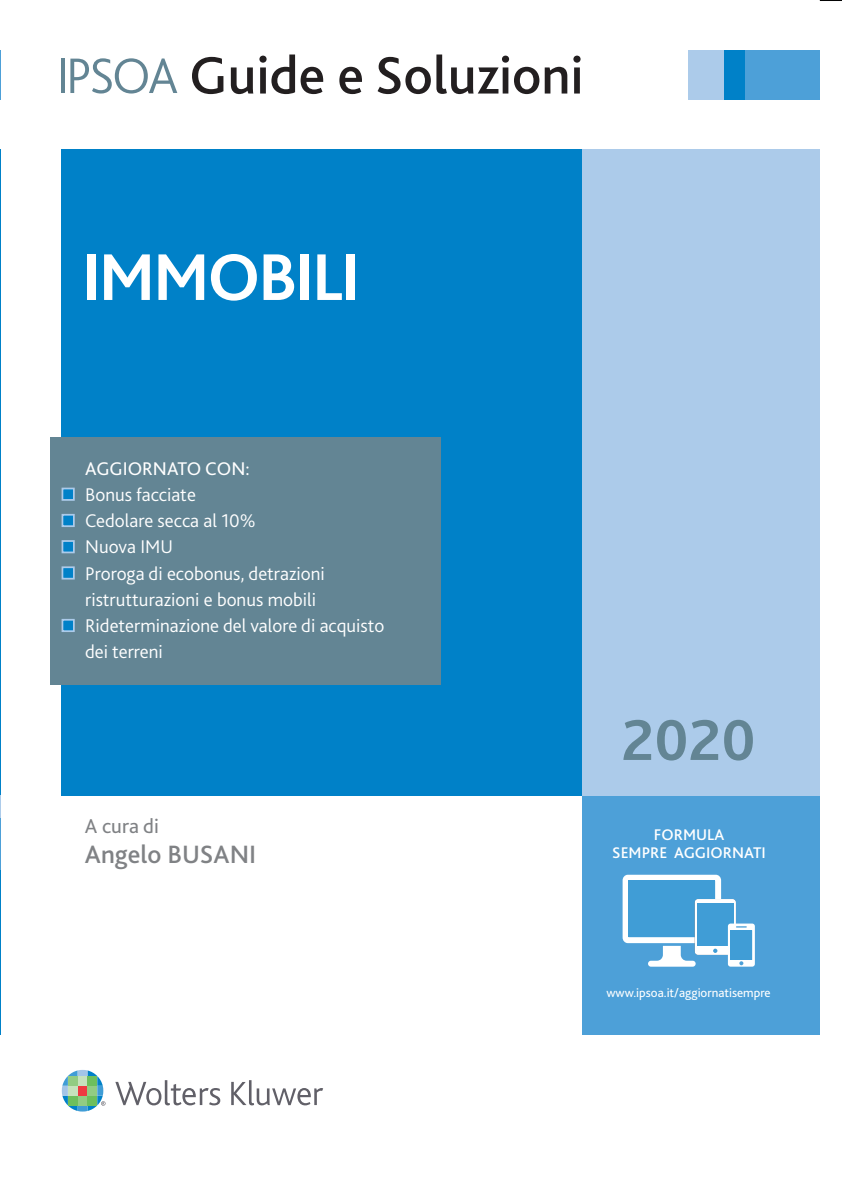
<style>
.page{position:relative;width:842px;height:1190px;background:#fff}
.page>*{position:absolute;margin:0;border:0;box-sizing:border-box;transform-origin:0 0}
.t1{font:700 69.12px "Bliss 2";letter-spacing:-.035em;color:#fff}
.t2{font:700 60.38px "Bliss 2";color:#638594}
.t3{font:500 55.12px "Bliss 2";color:#231f20}
.t4{font:500 26.25px "Bliss 2";color:#808285}
.t5{font:21px "Bliss 2";color:#808285}
.t6{font:300 19.25px "Bliss 2";color:#fff}
.t7{font:19.25px "Bliss 2";color:#fff}
.t8{font:500 16.1px "Bliss 2";color:#fff}
.t9{font:12.95px "Bliss 2";color:#fff}
</style>
<div class="page">
<div style="left:62px;top:149px;width:757px;height:647px;background:#0081c8"></div>
<div style="left:581px;top:796px;width:238px;height:239px;background:#4da0d8"></div>
<div style="left:581px;top:149px;width:238px;height:647px;background:#accbea"></div>
<svg style="left:115px;top:1080px;width:105px;height:25px"></svg>
<svg style="left:231px;top:1080px;width:92px;height:25px"></svg>
<svg style="left:62px;top:1070px;width:43px;height:42px"></svg>
<hr style="left:62px;top:59px;width:3px;height:34px;background:#638594">
<svg style="left:70px;top:58px;width:107px;height:36px"></svg>
<div style="left:688px;top:50px;width:36px;height:50px;background:#accbea"></div>
<div style="left:724px;top:50px;width:21px;height:50px;background:#0081c8"></div>
<div style="left:745px;top:50px;width:74px;height:50px;background:#4da0d8"></div>
<svg style="left:622px;top:875px;width:132px;height:92px"></svg>
<div style="left:730px;top:930px;width:21px;height:30px;background:#409dd6"></div>
<div style="left:50px;top:437px;width:390px;height:248px;background:#638594"></div>
<div style="left:62px;top:488px;width:13px;height:13px;background:#0081c8;border:2px solid #accbea"></div>
<div style="left:62px;top:514px;width:13px;height:13px;background:#0081c8;border:2px solid #accbea"></div>
<div style="left:62px;top:540px;width:13px;height:13px;background:#0081c8;border:2px solid #accbea"></div>
<div style="left:62px;top:566px;width:13px;height:14px;background:#0081c8;border:2px solid #accbea"></div>
<div style="left:62px;top:619px;width:13px;height:13px;background:#0081c8;border:2px solid #accbea"></div>
<hr style="left:0;top:149px;width:1px;height:886px;background:#0081c8">
<hr style="left:0;top:818px;width:1px;height:52px;background:#4da0d8">
<svg style="left:0;top:796px;width:1px;height:22px"></svg>
<hr style="left:0;top:50px;width:1px;height:50px;background:#4da0d8">
<svg style="left:819px;top:0;width:22px;height:1px"></svg>
<p class="t3" style="left:189px;top:41px;width:395px">Guide e Soluzioni</p>
<p class="t1" style="left:82px;top:234px;width:280px">IMMOBILI</p>
<p class="t7" style="left:85px;top:456px;width:166px">AGGIORNATO CON:</p>
<p class="t6" style="left:85px;top:482px;width:112px">Bonus facciate</p>
<p class="t6" style="left:85px;top:509px;width:172px">Cedolare secca al 10%</p>
<p class="t6" style="left:85px;top:535px;width:89px">Nuova IMU</p>
<p class="t6" style="left:85px;top:561px;width:241px">Proroga di ecobonus, detrazioni</p>
<p class="t6" style="left:85px;top:587px;width:232px">ristrutturazioni e bonus mobili</p>
<p class="t6" style="left:85px;top:614px;width:301px">Rideterminazione del valore di acquisto</p>
<p class="t6" style="left:85px;top:640px;width:79px">dei terreni</p>
<p class="t5" style="left:85px;top:813px;width:75px">A cura di</p>
<p class="t4" style="left:85px;top:838px;width:173px">Angelo BUSANI</p>
<p class="t2" style="left:621px;top:702px;width:135px">2020</p>
<p class="t8" style="left:653px;top:825px;width:72px">FORMULA</p>
<p class="t8" style="left:612px;top:843px;width:155px">SEMPRE AGGIORNATI</p>
<p class="t9" style="left:606px;top:985px;width:166px">www.ipsoa.it/aggiornatisempre</p>
</div>
